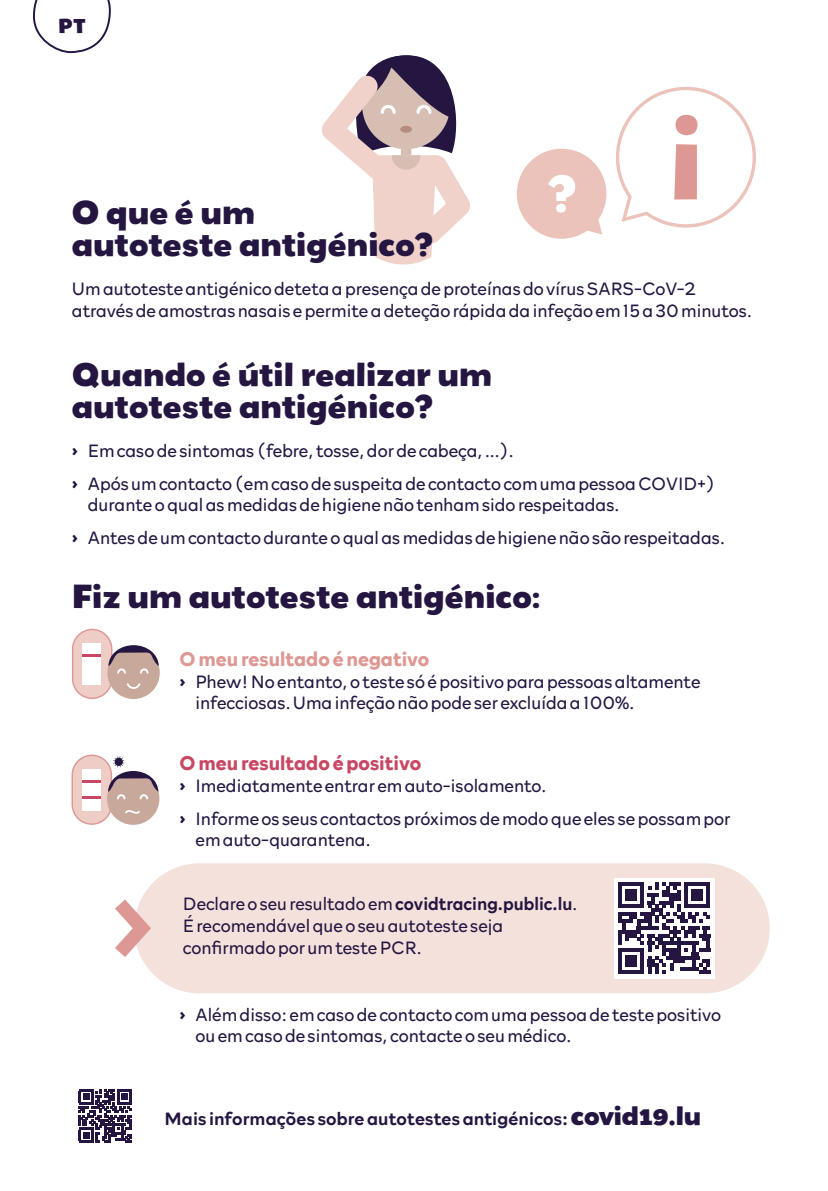
<style>
.page{position:relative;width:828px;height:1191px;background:#fff}
.page>*{position:absolute;margin:0;border:0;box-sizing:border-box;transform-origin:0 0}
.t1{font:700 expanded 30px/32px "Grenadine MVB";color:#241641}
.t2{font:700 20px "Rockford Sans";color:#de9893}
.t3{font:700 20px "Rockford Sans";color:#c84864}
.t4{font:300 18px/21.6px "Rockford Sans";color:#241641}
.t5{font:500 18px "Rockford Sans";letter-spacing:.005em;color:#241641}
.t6{font:700 expanded 18px "Grenadine MVB";color:#241641}
.s1{font-weight:800}
.s2{font-weight:500}
.s3{font-family:"Grenadine MVB";font-weight:700;font-stretch:expanded;font-size:24px}
</style>
<div class="page">
<svg style="left:321px;top:55px;width:149px;height:209px"></svg>
<svg style="left:33px;top:0;width:78px;height:53px"></svg>
<svg style="left:616px;top:86px;width:140px;height:142px"></svg>
<svg style="left:517px;top:149px;width:89px;height:90px"></svg>
<div style="left:134px;top:863px;width:636px;height:130px;background:#f5e1dc;border-radius:65px"></div>
<svg style="left:115px;top:886px;width:36px;height:82px"></svg>
<div style="left:73px;top:629px;width:39px;height:69px;background:#eecdc6;border-radius:20px"></div>
<div style="left:72px;top:629px;width:40px;height:70px;border:1px solid #de9893;border-radius:20px"></div>
<div style="left:83px;top:643px;width:18px;height:42px;background:#fff"></div>
<hr style="left:83px;top:654px;width:18px;height:3px;background:#c84864">
<div style="left:107px;top:646px;width:53px;height:53px;background:#c8a89b;border-radius:50%"></div>
<svg style="left:108px;top:645px;width:51px;height:29px"></svg>
<svg style="left:127px;top:683px;width:14px;height:6px"></svg>
<div style="left:72px;top:755px;width:39px;height:69px;background:#eecdc6;border-radius:20px"></div>
<div style="left:72px;top:754px;width:40px;height:71px;border:1px solid #de9893;border-radius:20px"></div>
<div style="left:82px;top:769px;width:19px;height:42px;background:#fff"></div>
<hr style="left:82px;top:780px;width:19px;height:3px;background:#c84864">
<hr style="left:82px;top:796px;width:19px;height:3px;background:#c84864">
<div style="left:107px;top:772px;width:52px;height:53px;background:#c8a89b;border-radius:50%"></div>
<svg style="left:125px;top:810px;width:15px;height:4px"></svg>
<svg style="left:108px;top:756px;width:50px;height:44px"></svg>
<div style="left:614px;top:878px;width:100px;height:100px;background:#fff"></div>
<svg style="left:618px;top:882px;width:92px;height:92px"></svg>
<hr style="left:618px;top:970px;width:26px;height:4px;background:#241641">
<div style="left:625px;top:955px;width:11px;height:11px;background:#241641"></div>
<svg style="left:79px;top:1089px;width:53px;height:53px"></svg>
<p class="t6" style="left:58px;top:13px;width:29px">PT</p>
<h1 class="t1" style="left:72px;top:197px;width:363px">O que é um<br>autoteste antigénico?</h1>
<p class="t4" style="left:72px;top:277px;width:681px">Um autoteste antigénico deteta a presença de proteínas do vírus SARS-CoV-2 através de amostras nasais e permite a deteção rápida da infeção em 15 a 30 minutos.</p>
<h1 class="t1" style="left:72px;top:358px;width:422px">Quando é útil realizar um autoteste antigénico?</h1>
<p class="t4" style="left:72px;top:432px;width:644px;line-height:33px"><span class="s1">›</span> Em caso de sintomas (febre, tosse, dor de cabeça,...).<br><span class="s1">›</span> Após um contacto (em caso de suspeita de contacto com uma pessoa COVID+)</p>
<p class="t4" style="left:72px;top:487px;width:654px;line-height:33px;text-indent:16px">durante o qual as medidas de higiene não tenham sido respeitadas.<br><span class="s1">›</span> Antes de um contacto durante o qual as medidas de higiene não são respeitadas.</p>
<h1 class="t1" style="left:72px;top:580px;width:470px">Fiz um autoteste antigénico:</h1>
<p class="t2" style="left:180px;top:644px;width:251px">O meu resultado é negativo</p>
<p class="t4" style="left:195px;top:669px;width:506px;text-indent:-16px"><span class="s1">›</span> Phew! No entanto, o teste só é positivo para pessoas altamente infecciosas. Uma infeção não pode ser excluída a 100%.</p>
<p class="t3" style="left:180px;top:748px;width:243px">O meu resultado é positivo</p>
<p class="t4" style="left:180px;top:767px;width:552px;line-height:33px"><span class="s1">›</span> Imediatamente entrar em auto-isolamento.<br><span class="s1">›</span> Informe os seus contactos próximos de modo que eles se possam por</p>
<p class="t4" style="left:195px;top:828px;width:176px">em auto-quarantena.</p>
<p class="t4" style="left:183px;top:892px;width:396px">Declare o seu resultado em <span class="s2">covidtracing.public.lu</span>.<br>É recomendável que o seu autoteste seja confirmado por um teste PCR.</p>
<p class="t4" style="left:195px;top:1002px;width:527px;text-indent:-16px"><span class="s1">›</span> Além disso: em caso de contacto com uma pessoa de teste positivo ou em caso de sintomas, contacte o seu médico.</p>
<p class="t5" style="left:164px;top:1105px;width:538px">Mais informações sobre autotestes antigénicos:<span class="s3">covid19.lu</span></p>
</div>
